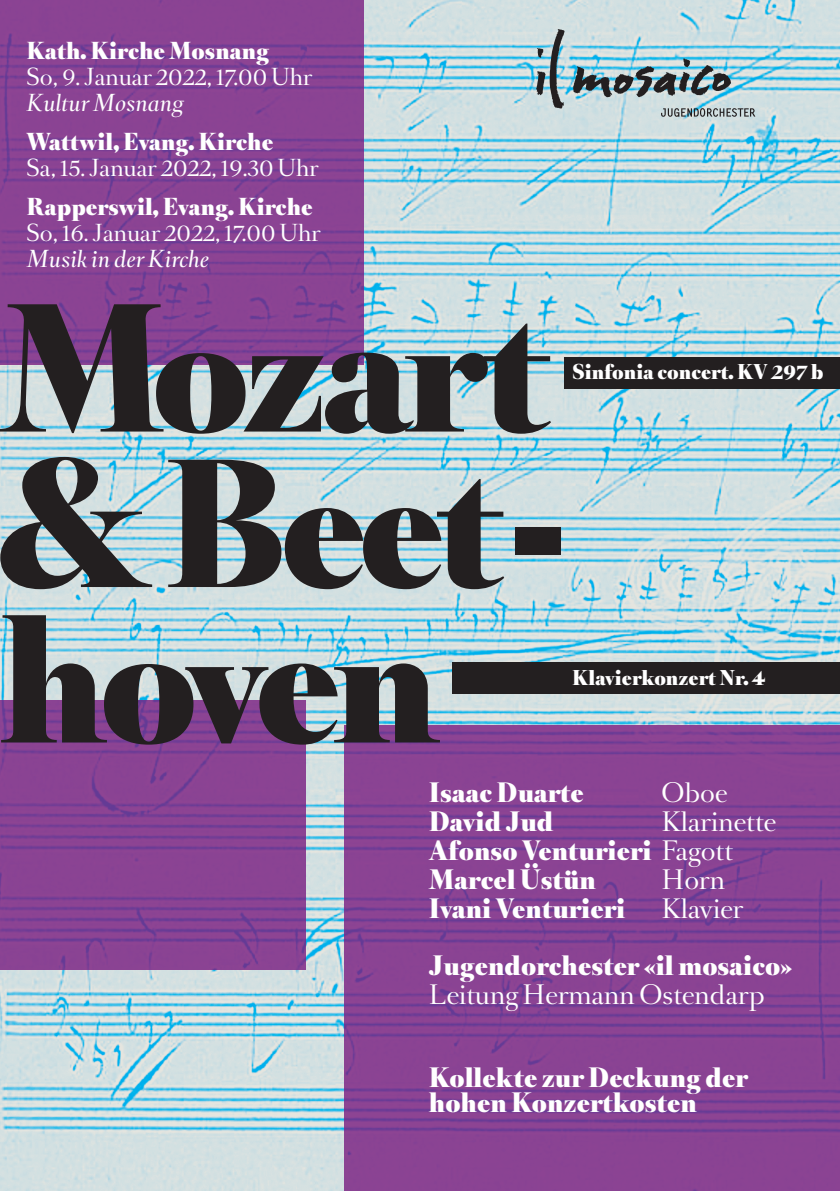
<style>
.page{position:relative;width:840px;height:1191px;background:#fff}
.page>*{position:absolute;margin:0;border:0;box-sizing:border-box;transform-origin:0 0}
.t1{font:900 576.2px "Romain BP Headline";color:#231f20;scale:.27 1}
.t2{font:900 155.8px/155.4px "Romain BP Headline";letter-spacing:-.05em;color:#231f20}
.t3{font:900 24px/28.8px "Romain BP Headline";color:#fff}
.t4{font:24px "Romain BP Headline";color:#fff}
.t5{font:21px "Romain BP Headline";color:#fff}
.t6{font:900 21px "Romain BP Headline";color:#fff}
.t7{font:italic 21px "Romain BP Headline";color:#fff}
.t8{font:900 18.4px "Romain BP Headline";color:#fff}
.s1{font-weight:400}
</style>
<div class="page">
<img style="left:0;top:0;width:839px;height:1191px">
<svg style="left:344px;top:726px;width:495px;height:465px;background:#864193"></svg>
<svg style="left:0;top:0;width:363px;height:364px;background:#864193"></svg>
<svg style="left:0;top:700px;width:305px;height:270px;background:#864193"></svg>
<svg style="left:535px;top:29px;width:219px;height:88px;background:#a0bcc3"></svg>
<div style="left:564px;top:357px;width:275px;height:31px;background:#231f20"></div>
<div style="left:452px;top:663px;width:387px;height:31px;background:#231f20"></div>
<p class="t6" style="left:26px;top:39px;width:244px">Kath. Kirche Mosnang</p>
<p class="t5" style="left:26px;top:65px;width:287px">So, 9. Januar 2022, 17.00 Uhr</p>
<p class="t7" style="left:26px;top:91px;width:159px">Kultur Mosnang</p>
<p class="t6" style="left:26px;top:130px;width:248px">Wattwil, Evang. Kirche</p>
<p class="t5" style="left:26px;top:156px;width:293px">Sa, 15. Januar 2022, 19.30 Uhr</p>
<p class="t6" style="left:26px;top:195px;width:288px">Rapperswil, Evang. Kirche</p>
<p class="t5" style="left:26px;top:221px;width:295px">So, 16. Januar 2022, 17.00 Uhr</p>
<p class="t7" style="left:26px;top:247px;width:184px">Musik in der Kirche</p>
<h2 class="t2" style="left:0;top:300px;width:551px">Mozart &amp; Beet hoven</h2>
<h1 class="t1" style="left:507px;top:151px;width:225px">-</h1>
<p class="t8" style="left:572px;top:361px;width:252px">Sinfonia concert. KV 297 b</p>
<p class="t8" style="left:572px;top:668px;width:195px">Klavierkonzert Nr. 4</p>
<p class="t3" style="left:428px;top:779px;width:156px">Isaac Duarte</p>
<p class="t4" style="left:661px;top:780px;width:67px">Oboe</p>
<p class="t3" style="left:428px;top:808px;width:126px">David Jud</p>
<p class="t3" style="left:428px;top:808px;width:349px;text-indent:232px"><span class="s1">Klarinette<br></span>Afonso Venturieri <span class="s1">Fagott<br></span>Marcel Üstün</p>
<p class="t4" style="left:661px;top:866px;width:65px">Horn</p>
<p class="t3" style="left:428px;top:895px;width:198px">Ivani Venturieri</p>
<p class="t4" style="left:661px;top:895px;width:83px">Klavier</p>
<p class="t3" style="left:428px;top:952px;width:365px">Jugendorchester «il mosaico»</p>
<p class="t4" style="left:428px;top:981px;width:337px">Leitung Hermann Ostendarp</p>
<p class="t3" style="left:428px;top:1066px;width:320px;line-height:25.2px">Kollekte zur Deckung der hohen Konzertkosten</p>
</div>
